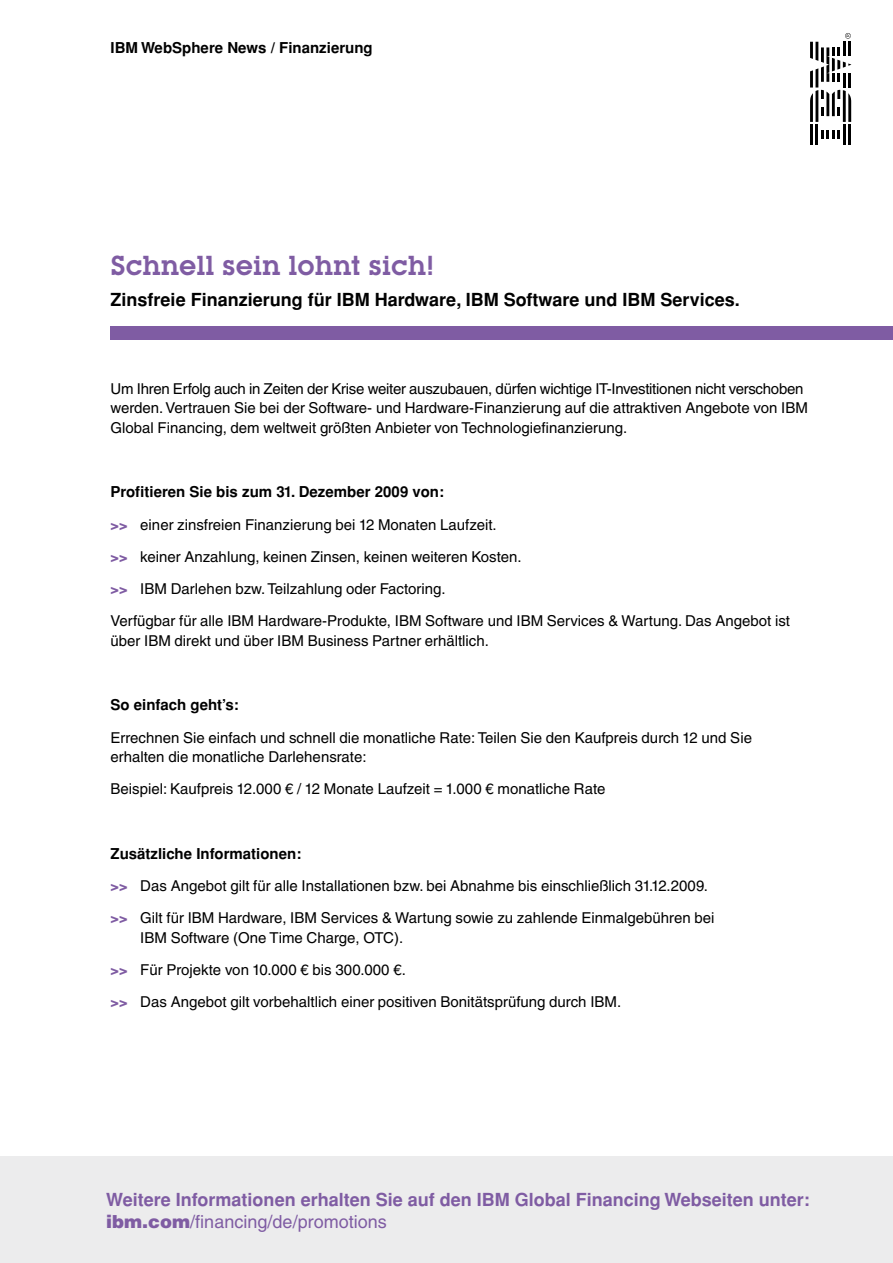
<style>
.page{position:relative;width:893px;height:1263px;background:#fff}
.page>*{position:absolute;margin:0;border:0;box-sizing:border-box;transform-origin:0 0}
.t1{font:600 27px "Lubalin Graph IT Cby BT";color:#7f5ca3}
.t2{font:700 18px/22.5px "IBM Helvetica 2004";color:#7f5ca3}
.t3{font:700 18px "IBM Helvetica 2004";color:#000}
.t4{font:15px/32.2px "IBM Helvetica 2004";color:#000}
.t5{font:700 15px "IBM Helvetica 2004";color:#000}
.s1{font-weight:700}
.s2{font-weight:700;color:#7f5ca3}
.s3{font-weight:900}
.s4{font-weight:400}
</style>
<div class="page">
<div style="left:0;top:1157px;width:893px;height:106px;background:#ececed"></div>
<div style="left:111px;top:326px;width:782px;height:14px;background:#7f5ca3"></div>
<hr style="left:810px;top:125px;width:3px;height:20px;background:#000">
<hr style="left:815px;top:125px;width:3px;height:20px;background:#000">
<svg style="left:821px;top:130px;width:19px;height:9px"></svg>
<hr style="left:843px;top:125px;width:3px;height:20px;background:#000">
<hr style="left:848px;top:125px;width:3px;height:20px;background:#000">
<svg style="left:810px;top:33px;width:41px;height:89px"></svg>
<p class="t5" style="left:111px;top:39px;width:264px">IBM WebSphere News / Finanzierung</p>
<h1 class="t1" style="left:111px;top:249px;width:325px">Schnell sein lohnt sich!</h1>
<p class="t3" style="left:111px;top:289px;width:631px">Zinsfreie Finanzierung für IBM Hardware, IBM Software und IBM Services.</p>
<p class="t4" style="left:111px;top:379px;width:699px;line-height:19.5px">Um Ihren Erfolg auch in Zeiten der Krise weiter auszubauen, dürfen wichtige IT-Investitionen nicht verschoben werden. Vertrauen Sie bei der Software- und Hardware-Finanzierung auf die attraktiven Angebote von IBM<br>Global Financing, dem weltweit größten Anbieter von Technologiefinanzierung.</p>
<p class="t4" style="left:111px;top:476px;width:681px"><span class="s1">Profitieren Sie bis zum 31. Dezember 2009 von:<br></span><span class="s2">&gt;&gt;</span> einer zinsfreien Finanzierung bei 12 Monaten Laufzeit.<br><span class="s2">&gt;&gt;</span> keiner Anzahlung, keinen Zinsen, keinen weiteren Kosten.<br><span class="s2">&gt;&gt;</span> IBM Darlehen bzw. Teilzahlung oder Factoring.<br>Verfügbar für alle IBM Hardware-Produkte, IBM Software und IBM Services &amp; Wartung. Das Angebot ist</p>
<p class="t4" style="left:111px;top:625px;width:380px">über IBM direkt und über IBM Business Partner erhältlich.</p>
<p class="t5" style="left:111px;top:696px;width:130px">So einfach geht’s:</p>
<p class="t4" style="left:111px;top:728px;width:643px;line-height:19.5px">Errechnen Sie einfach und schnell die monatliche Rate: Teilen Sie den Kaufpreis durch 12 und Sie erhalten die monatliche Darlehensrate:</p>
<p class="t4" style="left:111px;top:773px;width:496px">Beispiel: Kaufpreis 12.000 ¤ / 12 Monate Laufzeit = 1.000 ¤ monatliche Rate</p>
<p class="t4" style="left:111px;top:838px;width:605px"><span class="s1">Zusätzliche Informationen:<br></span><span class="s2">&gt;&gt;</span> Das Angebot gilt für alle Installationen bzw. bei Abnahme bis einschließlich 31.12.2009. <span class="s2">&gt;&gt;</span> Gilt für IBM Hardware, IBM Services &amp; Wartung sowie zu zahlende Einmalgebühren bei</p>
<p class="t4" style="left:111px;top:922px;width:512px;text-indent:30px">IBM Software (One Time Charge, OTC).<br><span class="s2">&gt;&gt;</span> Für Projekte von 10.000 ¤ bis 300.000 ¤.<br><span class="s2">&gt;&gt;</span> Das Angebot gilt vorbehaltlich einer positiven Bonitätsprüfung durch IBM.</p>
<p class="t2" style="left:106px;top:1188px;width:705px">Weitere Informationen erhalten Sie auf den IBM Global Financing Webseiten unter: <span class="s3">ibm.com</span><span class="s4">/financing/de/promotions</span></p>
</div>
